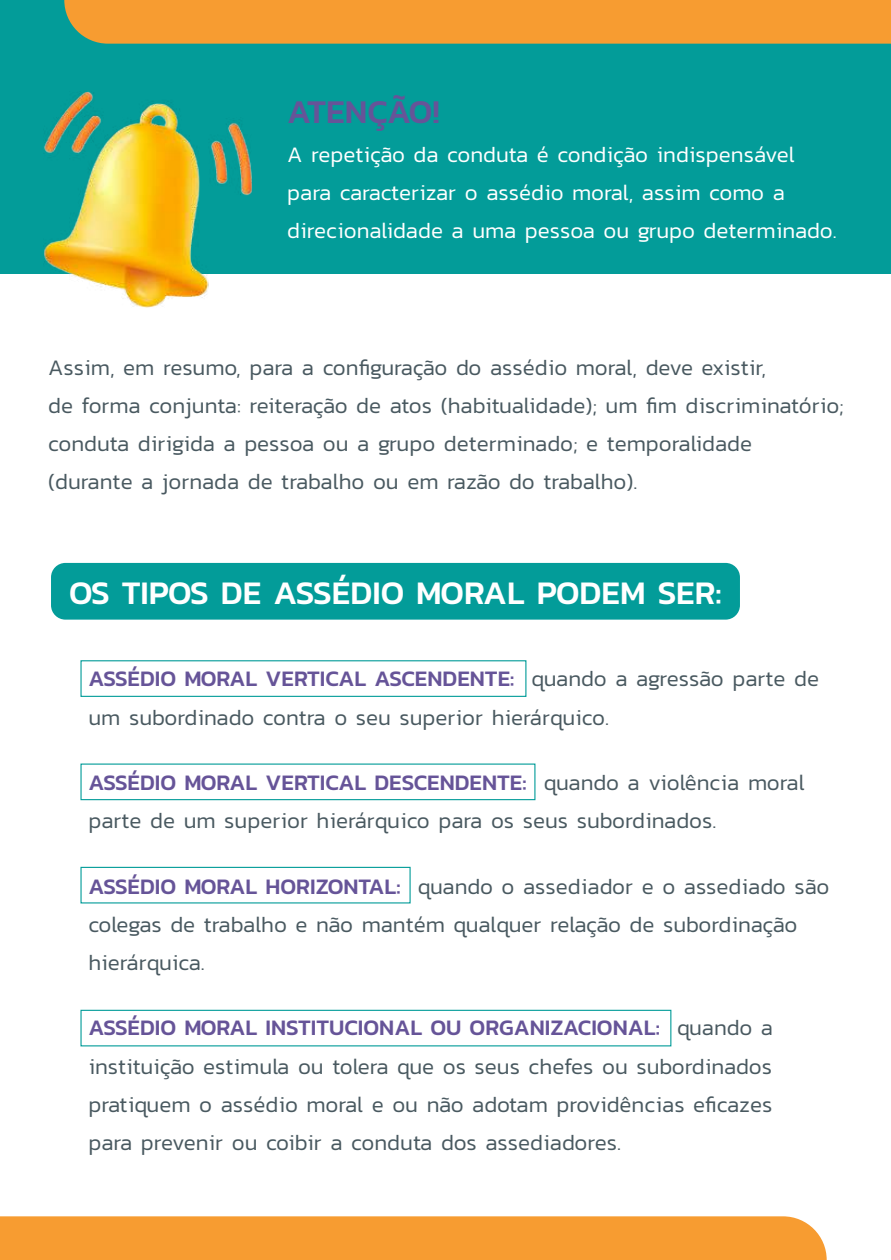
<style>
.page{position:relative;width:891px;height:1260px;background:#fff}
.page>*{position:absolute;margin:0;border:0;box-sizing:border-box;transform-origin:0 0}
.t1{font:500 33.75px "Kanit";letter-spacing:-.01em;color:#665498}
.t2{font:500 33.52px "Kanit";color:#fff}
.t3{font:300 22.5px/38.2px "Kanit";color:#495960}
.t4{font:300 22.5px/38.2px "Kanit";color:#fff}
.s1{font-weight:500;color:#665498}
</style>
<div class="page">
<div style="left:0;top:0;width:890px;height:273px;background:#039c99"></div>
<div style="left:0;top:1216px;width:826px;height:43px;background:#f79c31"></div>
<div style="left:64px;top:0;width:826px;height:44px;background:#f79c31"></div>
<img style="left:43px;top:91px;width:209px;height:217px">
<div style="left:51px;top:563px;width:688px;height:56px;background:#039c99;border-radius:14px"></div>
<div style="left:80px;top:660px;width:446px;height:36px;border:1px solid #039c99"></div>
<div style="left:80px;top:763px;width:455px;height:37px;border:1px solid #039c99"></div>
<div style="left:80px;top:1009px;width:591px;height:37px;border:1px solid #039c99"></div>
<div style="left:80px;top:866px;width:330px;height:37px;border:1px solid #039c99"></div>
<h1 class="t1" style="left:287px;top:87px;width:154px">ATENÇÃO!</h1>
<p class="t4" style="left:287px;top:135px;width:550px">A repetição da conduta é condição indispensável para caracterizar o assédio moral, assim como a direcionalidade a uma pessoa ou grupo determinado.</p>
<p class="t3" style="left:48px;top:347px;width:796px">Assim, em resumo, para a configuração do assédio moral, deve existir,<br>de forma conjunta: reiteração de atos (habitualidade); um fim discriminatório; conduta dirigida a pessoa ou a grupo determinado; e temporalidade<br>(durante a jornada de trabalho ou em razão do trabalho).</p>
<h2 class="t2" style="left:69px;top:567px;width:654px">OS TIPOS DE ASSÉDIO MORAL PODEM SER:</h2>
<p class="t3" style="left:88px;top:659px;width:732px"><span class="s1">ASSÉDIO MORAL VERTICAL ASCENDENTE:</span> quando a agressão parte de um subordinado contra o seu superior hierárquico.</p>
<p class="t3" style="left:88px;top:762px;width:717px"><span class="s1">ASSÉDIO MORAL VERTICAL DESCENDENTE:</span> quando a violência moral parte de um superior hierárquico para os seus subordinados.</p>
<p class="t3" style="left:88px;top:866px;width:742px"><span class="s1">ASSÉDIO MORAL HORIZONTAL:</span> quando o assediador e o assediado são colegas de trabalho e não mantém qualquer relação de subordinação hierárquica.</p>
<p class="t3" style="left:88px;top:1008px;width:686px;text-align:justify"><span class="s1">ASSÉDIO MORAL INSTITUCIONAL OU ORGANIZACIONAL:</span> quando a instituição estimula ou tolera que os seus chefes ou subordinados pratiquem o assédio moral e ou não adotam providências eficazes para prevenir ou coibir a conduta dos assediadores.</p>
</div>
